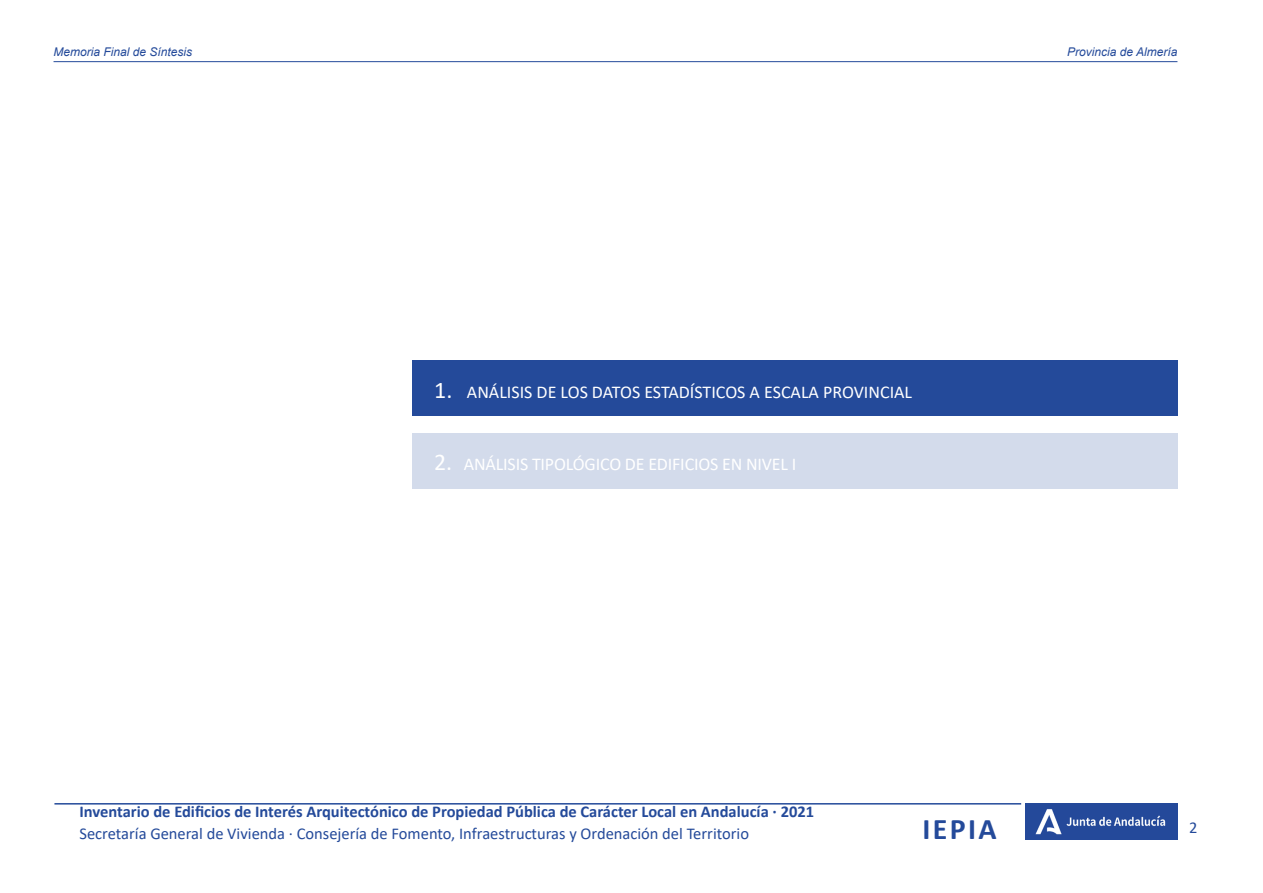
<style>
.page{position:relative;width:1263px;height:893px;background:#fff}
.page>*{position:absolute;margin:0;border:0;box-sizing:border-box;transform-origin:0 0}
.t1{font:700 30px "Calibri";letter-spacing:.08em;color:#244a9a}
.t2{font:18px "Calibri";letter-spacing:-.01em;color:#fff}
.Titulo_1{font:700 16.5px "Calibri";color:#244a9a}
.Titulo_1-2{font:16.5px "Calibri";color:#244a9a}
.t3{font:italic 12px "Arial";color:#244a9a}
.s1{font-size:24px}
</style>
<div class="page">
<img style="left:1025px;top:803px;width:152px;height:36px">
<hr style="left:54px;top:803px;width:967px;height:1px;background:#244a9a">
<hr style="left:54px;top:61px;width:1123px;height:1px;background:#244a9a">
<div style="left:413px;top:361px;width:765px;height:55px;background:#244a9a"></div>
<div style="left:413px;top:433px;width:765px;height:55px;background:#d3dbeb"></div>
<p class="t3" style="left:54px;top:44px;width:140px">Memoria Final de Síntesis</p>
<p class="t3" style="left:1067px;top:44px;width:112px">Provincia de Almería</p>
<p class="t2" style="left:434px;top:379px;width:479px"><span class="s1">1.</span> ANÁLISIS DE LOS DATOS ESTADÍSTICOS A ESCALA PROVINCIAL</p>
<p class="t2" style="left:434px;top:451px;width:364px"><span class="s1">2.</span> ANÁLISIS TIPOLÓGICO DE EDIFICIOS EN NIVEL I</p>
<p class="Titulo_1" style="left:80px;top:800px;width:736px">Inventario de Edificios de Interés Arquitectónico de Propiedad Pública de Carácter Local en Andalucía · 2021</p>
<p class="Titulo_1-2" style="left:80px;top:822px;width:671px">Secretaría General de Vivienda · Consejería de Fomento, Infraestructuras y Ordenación del Territorio</p>
<p class="t1" style="left:922px;top:808px;width:76px">IEPIA</p>
<p class="Titulo_1-2" style="left:1189px;top:816px;width:10px">2</p>
</div>
